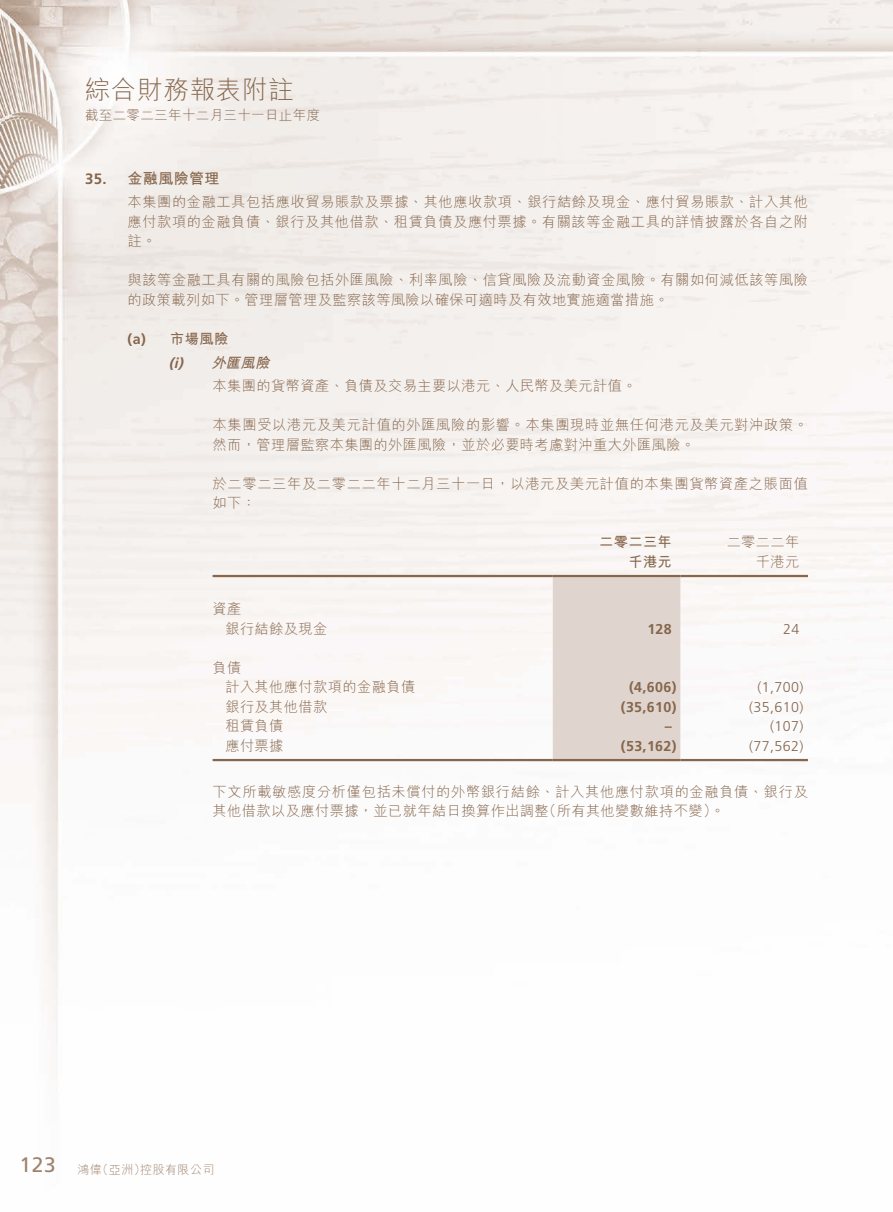
<style>
.page{position:relative;width:893px;height:1212px;background:#fff}
.page>*{position:absolute;margin:0;border:0;box-sizing:border-box;transform-origin:0 0}
.t1{font:300 25.5px "M Hei HK";letter-spacing:.025em;color:#86664c}
.t2{font:21px "Frutiger LT Std";color:#9e826c}
.t3{font:700 15px "M Hei HK";letter-spacing:.025em;color:#86664c}
.t4{font:700 15px "Frutiger LT Std";color:#86664c}
.t5{font:300 14.25px/19.5px "M Hei HK";letter-spacing:.04em;color:#86664c}
.t6{font:700 14.25px "Frutiger LT Std";letter-spacing:.025em;color:#86664c}
.t7{font:300 14.25px "Frutiger LT Std";letter-spacing:.025em;color:#86664c}
.t8{font:700 14.25px "M Hei HK";letter-spacing:.025em;color:#86664c}
.t9{font:italic 700 14.25px "M Hei HK";color:#86664c}
.t10{font:italic 700 14.25px "Frutiger LT Std";color:#86664c}
.t11{font:300 13.5px "M Hei HK";letter-spacing:.025em;color:#86664c}
.t12{font:300 12px "M Hei HK";letter-spacing:.035em;color:#9e826c}
</style>
<div class="page">
<img style="left:0;top:0;width:893px;height:1080px">
<div style="left:553px;top:577px;width:127px;height:182px;background:#dfd5ce"></div>
<hr style="left:213px;top:575px;width:340px;height:2px;background:#86664c">
<hr style="left:553px;top:575px;width:127px;height:2px;background:#86664c">
<hr style="left:680px;top:575px;width:128px;height:2px;background:#86664c">
<hr style="left:213px;top:759px;width:340px;height:2px;background:#86664c">
<hr style="left:553px;top:759px;width:127px;height:2px;background:#86664c">
<hr style="left:680px;top:759px;width:128px;height:2px;background:#86664c">
<h1 class="t1" style="left:85px;top:72px;width:210px">綜合財務報表附註</h1>
<p class="t11" style="left:85px;top:106px;width:237px">截至二零二三年十二月三十一日止年度</p>
<p class="t4" style="left:85px;top:169px;width:23px">35.</p>
<p class="t3" style="left:128px;top:167px;width:94px">金融風險管理</p>
<p class="t5" style="left:128px;top:192px;width:682px;text-align:justify">本集團的金融工具包括應收貿易賬款及票據、其他應收款項、銀行結餘及現金、應付貿易賬款、計入其他應付款項的金融負債、銀行及其他借款、租賃負債及應付票據。有關該等金融工具的詳情披露於各自之附註。</p>
<p class="t5" style="left:128px;top:270px;width:682px">與該等金融工具有關的風險包括外匯風險、利率風險、信貸風險及流動資金風險。有關如何減低該等風險的政策載列如下。管理層管理及監察該等風險以確保可適時及有效地實施適當措施。</p>
<p class="t8" style="left:170px;top:328px;width:60px">市場風險</p>
<p class="t6" style="left:128px;top:330px;width:20px">a( )</p>
<p class="t10" style="left:169px;top:354px;width:14px">i(</p>
<p class="t10" style="left:178px;top:354px;width:10px">)</p>
<p class="t9" style="left:211px;top:352px;width:64px">外匯風險</p>
<p class="t5" style="left:213px;top:376px;width:426px">本集團的貨幣資產、負債及交易主要以港元、人民幣及美元計值。</p>
<p class="t5" style="left:213px;top:415px;width:597px">本集團受以港元及美元計值的外匯風險的影響。本集團現時並無任何港元及美元對沖政策。然而，管理層監察本集團的外匯風險，並於必要時考慮對沖重大外匯風險。</p>
<p class="t5" style="left:213px;top:473px;width:597px">於二零二三年及二零二二年十二月三十一日，以港元及美元計值的本集團貨幣資產之賬面值如下：</p>
<p class="t5" style="left:727px;top:532px;width:74px">二零二二年</p>
<p class="t8" style="left:599px;top:532px;width:74px">二零二三年</p>
<p class="t8" style="left:628px;top:551px;width:45px">千港元</p>
<p class="t5" style="left:756px;top:551px;width:45px">千港元</p>
<p class="t5" style="left:213px;top:599px;width:30px">資產</p>
<p class="t5" style="left:225px;top:618px;width:104px">銀行結餘及現金</p>
<p class="t5" style="left:213px;top:657px;width:30px">負債</p>
<p class="t6" style="left:647px;top:620px;width:26px">128</p>
<p class="t7" style="left:783px;top:621px;width:18px">24</p>
<p class="t5" style="left:225px;top:677px;width:191px">計入其他應付款項的金融負債</p>
<p class="t6" style="left:629px;top:679px;width:49px">)4,606(</p>
<p class="t7" style="left:757px;top:679px;width:47px">)1,700(</p>
<p class="t5" style="left:225px;top:696px;width:104px">銀行及其他借款</p>
<p class="t6" style="left:621px;top:698px;width:57px">)35,610(</p>
<p class="t7" style="left:749px;top:699px;width:56px">)35,610(</p>
<p class="t5" style="left:225px;top:716px;width:60px">租賃負債</p>
<p class="t6" style="left:665px;top:718px;width:9px">–</p>
<p class="t7" style="left:770px;top:718px;width:35px">)107(</p>
<p class="t5" style="left:225px;top:735px;width:60px">應付票據</p>
<p class="t5" style="left:542px;top:781px;width:267px;text-indent:-329px">下文所載敏感度分析僅包括未償付的外幣銀行結餘、計入其他應付款項的金融負債、銀行及（所有其他變數維持不變。(</p>
<p class="t6" style="left:621px;top:737px;width:57px">)53,162(</p>
<p class="t7" style="left:749px;top:738px;width:56px">)77,562(</p>
<p class="t5" style="left:213px;top:800px;width:338px">其他借款以及應付票據，並已就年結日換算作出調整</p>
<h2 class="t2" style="left:20px;top:1152px;width:38px">123</h2>
<p class="t12" style="left:96px;top:1161px;width:51px">（亞洲）</p>
<p class="t12" style="left:78px;top:1161px;width:26px">鴻偉</p>
<p class="t12" style="left:140px;top:1161px;width:76px">控股有限公司</p>
</div>
